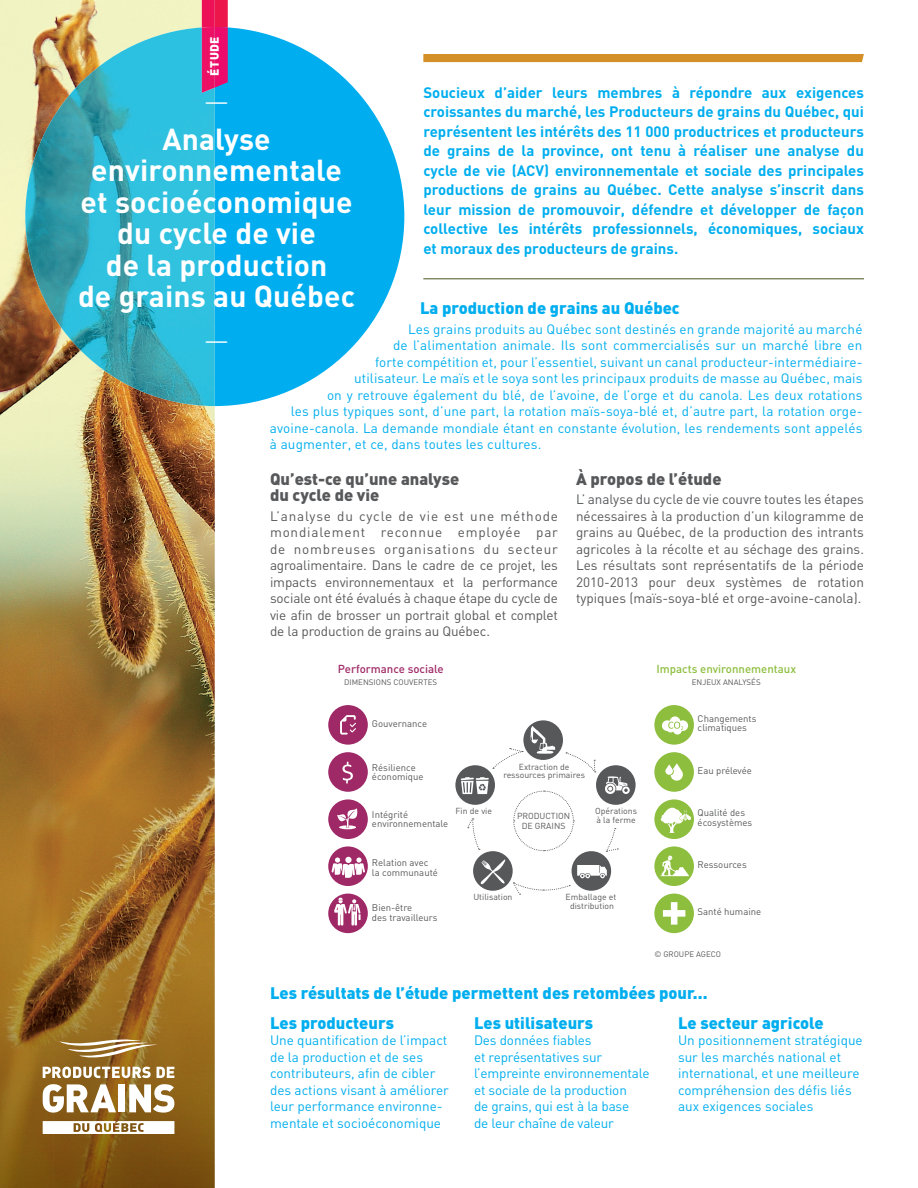
<style>
.page{position:relative;width:918px;height:1188px;background:#fff}
.page>*{position:absolute;margin:0;border:0;box-sizing:border-box;transform-origin:0 0}
.t1{font:700 30px/31.5px "DIN";letter-spacing:.005em;color:#fff;text-align:center}
.t2{font:300 30px "DIN";color:#fff}
.t3{font:900 16.5px/30px "DIN";color:#00aeef}
.t4{font:900 16.5px/16.5px "DIN";color:#57585a}
.t5{font:700 15px/19.5px "DIN";color:#00aeef;text-align:justify}
.t6{font:13.5px/16.5px "DIN";color:#00aeef}
.t7{font:13.5px/16.5px "DIN";letter-spacing:-.01em;color:#57585a;text-align:justify}
.t8{font:900 12px "DIN";letter-spacing:.045em;color:#fff}
.t9{font:500 11.4px "DIN";color:#8dbe3e}
.t10{font:500 11.4px "DIN";color:#9f2966}
.t11{font:9.6px/9.4px "DIN";color:#57585a}
.t12{font:8.7px/8.7px "DIN";color:#57585a;text-align:center}
.t13{font:7.95px "DIN";color:#57585a}
</style>
<div class="page">
<img style="left:0;top:0;width:202px;height:51px">
<img style="left:0;top:154px;width:53px;height:1034px">
<img style="left:53px;top:406px;width:54px;height:782px">
<img style="left:107px;top:406px;width:108px;height:782px">
<div style="left:523px;top:720px;width:40px;height:40px;background:#57585a;border-radius:50%"></div>
<div style="left:455px;top:765px;width:40px;height:40px;background:#57585a;border-radius:50%"></div>
<div style="left:596px;top:765px;width:40px;height:40px;background:#57585a;border-radius:50%"></div>
<div style="left:473px;top:851px;width:40px;height:40px;background:#57585a;border-radius:50%"></div>
<div style="left:572px;top:851px;width:39px;height:40px;background:#57585a;border-radius:50%"></div>
<div style="left:328px;top:799px;width:40px;height:40px;background:#9f2966;border-radius:50%"></div>
<div style="left:654px;top:799px;width:40px;height:40px;background:#8dbe3e;border-radius:50%"></div>
<div style="left:328px;top:846px;width:40px;height:40px;background:#9f2966;border-radius:50%"></div>
<div style="left:654px;top:846px;width:40px;height:40px;background:#8dbe3e;border-radius:50%"></div>
<div style="left:328px;top:894px;width:40px;height:39px;background:#9f2966;border-radius:50%"></div>
<div style="left:654px;top:894px;width:40px;height:39px;background:#8dbe3e;border-radius:50%"></div>
<div style="left:328px;top:752px;width:40px;height:40px;background:#9f2966;border-radius:50%"></div>
<div style="left:654px;top:752px;width:40px;height:40px;background:#8dbe3e;border-radius:50%"></div>
<div style="left:328px;top:705px;width:40px;height:40px;background:#9f2966;border-radius:50%"></div>
<div style="left:654px;top:705px;width:40px;height:40px;background:#8dbe3e;border-radius:50%"></div>
<svg style="left:342px;top:762px;width:11px;height:22px"></svg>
<svg style="left:566px;top:752px;width:30px;height:21px"></svg>
<svg style="left:606px;top:828px;width:12px;height:24px"></svg>
<svg style="left:513px;top:883px;width:57px;height:12px"></svg>
<svg style="left:493px;top:748px;width:30px;height:21px"></svg>
<svg style="left:468px;top:818px;width:12px;height:32px"></svg>
<svg style="left:577px;top:865px;width:30px;height:13px"></svg>
<svg style="left:531px;top:726px;width:24px;height:28px"></svg>
<svg style="left:605px;top:776px;width:25px;height:18px"></svg>
<svg style="left:461px;top:777px;width:28px;height:17px"></svg>
<svg style="left:337px;top:808px;width:21px;height:21px"></svg>
<svg style="left:661px;top:855px;width:28px;height:21px"></svg>
<svg style="left:663px;top:902px;width:22px;height:23px"></svg>
<svg style="left:480px;top:859px;width:26px;height:26px"></svg>
<svg style="left:662px;top:716px;width:26px;height:19px"></svg>
<svg style="left:334px;top:898px;width:27px;height:28px"></svg>
<svg style="left:331px;top:857px;width:34px;height:21px"></svg>
<svg style="left:661px;top:806px;width:30px;height:27px"></svg>
<svg style="left:665px;top:763px;width:18px;height:18px"></svg>
<svg style="left:340px;top:715px;width:16px;height:20px"></svg>
<svg style="left:513px;top:790px;width:61px;height:61px"></svg>
<hr style="left:423px;top:279px;width:441px;height:1px;background:#495522">
<svg style="left:59px;top:1037px;width:99px;height:22px;background:#ae8c52"></svg>
<svg style="left:43px;top:1121px;width:131px;height:13px"></svg>
<svg style="left:43px;top:1084px;width:73px;height:29px"></svg>
<div style="left:118px;top:1084px;width:7px;height:28px;background:#fff"></div>
<svg style="left:129px;top:1084px;width:45px;height:29px"></svg>
<svg style="left:43px;top:1067px;width:108px;height:11px"></svg>
<svg style="left:157px;top:1067px;width:17px;height:11px"></svg>
<svg style="left:215px;top:27px;width:189px;height:379px;fill:#00aeef"></svg>
<img style="left:25px;top:27px;width:190px;height:379px">
<div style="left:423px;top:54px;width:441px;height:8px;background:#d49026"></div>
<img style="left:202px;top:0;width:13px;height:93px">
<svg style="left:215px;top:0;width:13px;height:88px"></svg>
<p class="t8" style="left:207px;top:76px;width:41px;rotate:-90deg">ÉTUDE</p>
<p class="t5" style="left:423px;top:82px;width:442px">Soucieux d’aider leurs membres à répondre aux exigences croissantes du marché, les Producteurs de grains du Québec, qui représentent les intérêts des 11 000 productrices et producteurs de grains de la province, ont tenu à réaliser une analyse du cycle de vie (ACV) environnementale et sociale des principales productions de grains au Québec. Cette analyse s’inscrit dans leur mission de promouvoir, défendre et développer de façon collective les intérêts professionnels, économiques, sociaux et moraux des producteurs de grains.</p>
<h1 class="t2" style="left:203px;top:82px;width:28px">—</h1>
<h1 class="t1" style="left:78px;top:122px;width:279px">Analyse environnementale et socioéconomique du cycle de vie<br>de la production<br>de grains au Québec</h1>
<h1 class="t2" style="left:203px;top:320px;width:28px">—</h1>
<p class="t3" style="left:420px;top:292px;width:261px">La production de grains au Québec</p>
<p class="t6" style="left:408px;top:320px;width:456px">Les grains produits au Québec sont destinés en grande majorité au marché</p>
<p class="t6" style="left:393px;top:337px;width:471px">de l’alimentation animale. Ils sont commercialisés sur un marché libre en</p>
<p class="t6" style="left:375px;top:353px;width:489px">forte compétition et, pour l’essentiel, suivant un canal producteur-intermédiaire-</p>
<p class="t6" style="left:354px;top:370px;width:510px">utilisateur. Le maïs et le soya sont les principaux produits de masse au Québec, mais</p>
<p class="t6" style="left:327px;top:386px;width:537px">on y retrouve également du blé, de l’avoine, de l’orge et du canola. Les deux rotations</p>
<p class="t6" style="left:291px;top:403px;width:573px">les plus typiques sont, d’une part, la rotation maïs-soya-blé et, d’autre part, la rotation orge-</p>
<p class="t6" style="left:270px;top:419px;width:594px">avoine-canola. La demande mondiale étant en constante évolution, les rendements sont appelés</p>
<p class="t6" style="left:270px;top:436px;width:273px">à augmenter, et ce, dans toutes les cultures.</p>
<p class="t4" style="left:270px;top:470px;width:191px">Qu’est-ce qu’une analyse du cycle de vie</p>
<p class="t7" style="left:270px;top:508px;width:290px">L’analyse du cycle de vie est une méthode mondialement reconnue employée par de nombreuses organisations du secteur agroalimentaire. Dans le cadre de ce projet, les impacts environnementaux et la performance sociale ont été évalués à chaque étape du cycle de vie afin de brosser un portrait global et complet de la production de grains au Québec.</p>
<p class="t4" style="left:576px;top:470px;width:147px">À propos de l’étude</p>
<p class="t7" style="left:576px;top:491px;width:290px">L’ analyse du cycle de vie couvre toutes les étapes nécessaires à la production d’un kilogramme de grains au Québec, de la production des intrants agricoles à la récolte et au séchage des grains.<br>Les résultats sont représentatifs de la période 2010-2013 pour deux systèmes de rotation typiques (maïs-soya-blé et orge-avoine-canola).</p>
<p class="t10" style="left:338px;top:662px;width:107px">Performance sociale</p>
<p class="t13" style="left:344px;top:677px;width:95px">DIMENSIONS COUVERTES</p>
<p class="t11" style="left:372px;top:718px;width:57px">Gouvernance</p>
<p class="t11" style="left:372px;top:763px;width:53px">Résilience économique</p>
<p class="t12" style="left:503px;top:762px;width:83px">Extraction de ressources primaires</p>
<p class="t11" style="left:372px;top:810px;width:78px">Intégrité environnementale</p>
<p class="t12" style="left:456px;top:806px;width:38px">Fin de vie</p>
<p class="t12" style="left:595px;top:806px;width:43px;text-align:left">Opérations à la ferme</p>
<p class="t12" style="left:517px;top:811px;width:55px;line-height:9.4px">PRODUCTION<br>DE GRAINS</p>
<p class="t11" style="left:372px;top:858px;width:67px">Relation avec la communauté</p>
<p class="t11" style="left:372px;top:903px;width:67px">Bien-être<br>des travailleurs</p>
<p class="t12" style="left:473px;top:893px;width:41px">Utilisation</p>
<p class="t12" style="left:566px;top:892px;width:52px">Emballage et distribution</p>
<p class="t9" style="left:656px;top:662px;width:141px">Impacts environnementaux</p>
<p class="t13" style="left:692px;top:677px;width:70px">ENJEUX ANALYSÉS</p>
<p class="t11" style="left:698px;top:713px;width:60px">Changements climatiques</p>
<p class="t11" style="left:698px;top:766px;width:56px">Eau prélevée</p>
<p class="t11" style="left:698px;top:808px;width:56px">Qualité des écosystèmes</p>
<p class="t11" style="left:698px;top:860px;width:51px">Ressources</p>
<p class="t11" style="left:698px;top:906px;width:65px">Santé humaine</p>
<p class="t13" style="left:654px;top:949px;width:68px">© GROUPE AGECO</p>
<p class="t3" style="left:270px;top:977px;width:439px">Les résultats de l’étude permettent des retombées pour...<br>Les producteurs</p>
<p class="t6" style="left:270px;top:1032px;width:180px">Une quantification de l’impact de la production et de ses contributeurs, afin de cibler des actions visant à améliorer leur performance environne&shy;mentale et socioéconomique</p>
<p class="t3" style="left:474px;top:1007px;width:121px">Les utilisateurs</p>
<p class="t6" style="left:474px;top:1032px;width:177px">Des données fiables<br>et représentatives sur l’empreinte environnementale et sociale de la production<br>de grains, qui est à la base<br>de leur chaîne de valeur</p>
<p class="t3" style="left:678px;top:1007px;width:147px">Le secteur agricole</p>
<p class="t6" style="left:678px;top:1032px;width:186px">Un positionnement stratégique sur les marchés national et international, et une meilleure compréhension des défis liés aux exigences sociales</p>
</div>
